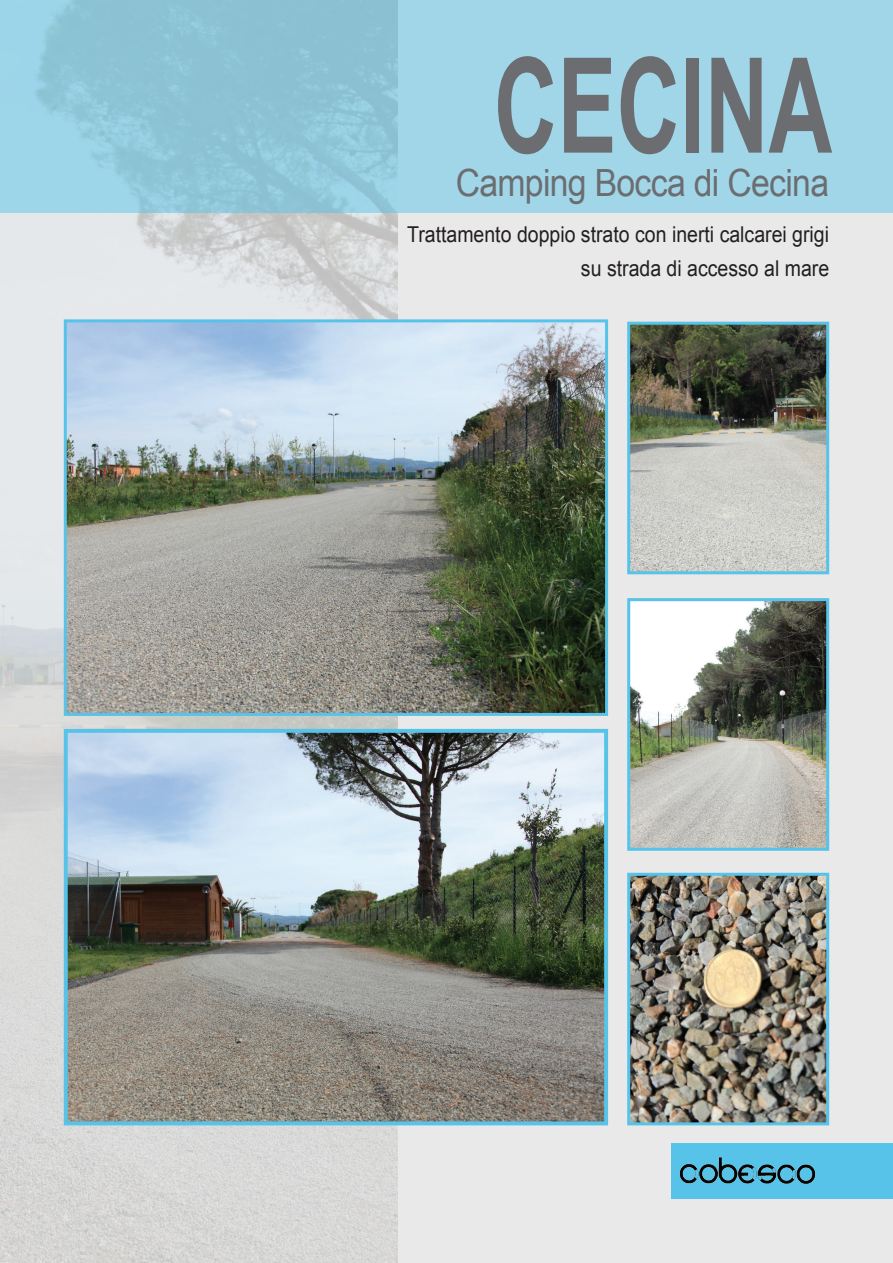
<style>
.page{position:relative;width:893px;height:1263px;background:#e9e9e9}
.page>*{position:absolute;margin:0;border:0;box-sizing:border-box;transform-origin:0 0}
.t1{font:700 132.45px "Arial";color:#6c6d70;scale:.67 1}
.t2{font:37.5px "Arial";letter-spacing:-.02em;color:#6c6d70;scale:.9 1}
.t3{font:21.9px "Arial";color:#231f20;scale:.89 1}
</style>
<div class="page">
<img style="left:0;top:213px;width:398px;height:1050px">
<svg style="left:0;top:0;width:893px;height:213px;background:#98cfe1"></svg>
<div style="left:672px;top:1143px;width:221px;height:56px;background:#57c3e8"></div>
<img style="left:680px;top:1158px;width:135px;height:25px">
<img style="left:631px;top:326px;width:194px;height:244px">
<div style="left:627px;top:322px;width:202px;height:252px;border:3px solid #57c3e8"></div>
<img style="left:631px;top:602px;width:194px;height:245px">
<div style="left:627px;top:598px;width:202px;height:253px;border:3px solid #57c3e8"></div>
<img style="left:631px;top:877px;width:194px;height:244px">
<div style="left:627px;top:873px;width:202px;height:252px;border:3px solid #57c3e8"></div>
<img style="left:69px;top:734px;width:534px;height:386px">
<div style="left:64px;top:729px;width:544px;height:396px;border:4px solid #57c3e8"></div>
<img style="left:68px;top:323px;width:536px;height:389px">
<div style="left:64px;top:319px;width:544px;height:397px;border:3px solid #57c3e8"></div>
<p class="t1" style="left:494px;top:18px;width:507px">CECINA</p>
<p class="t2" style="left:456px;top:158px;width:416px">Camping Bocca di Cecina</p>
<p class="t3" style="left:407px;top:220px;width:476px">Trattamento doppio strato con inerti calcarei grigi</p>
<p class="t3" style="left:581px;top:254px;width:280px">su strada di accesso al mare</p>
</div>
